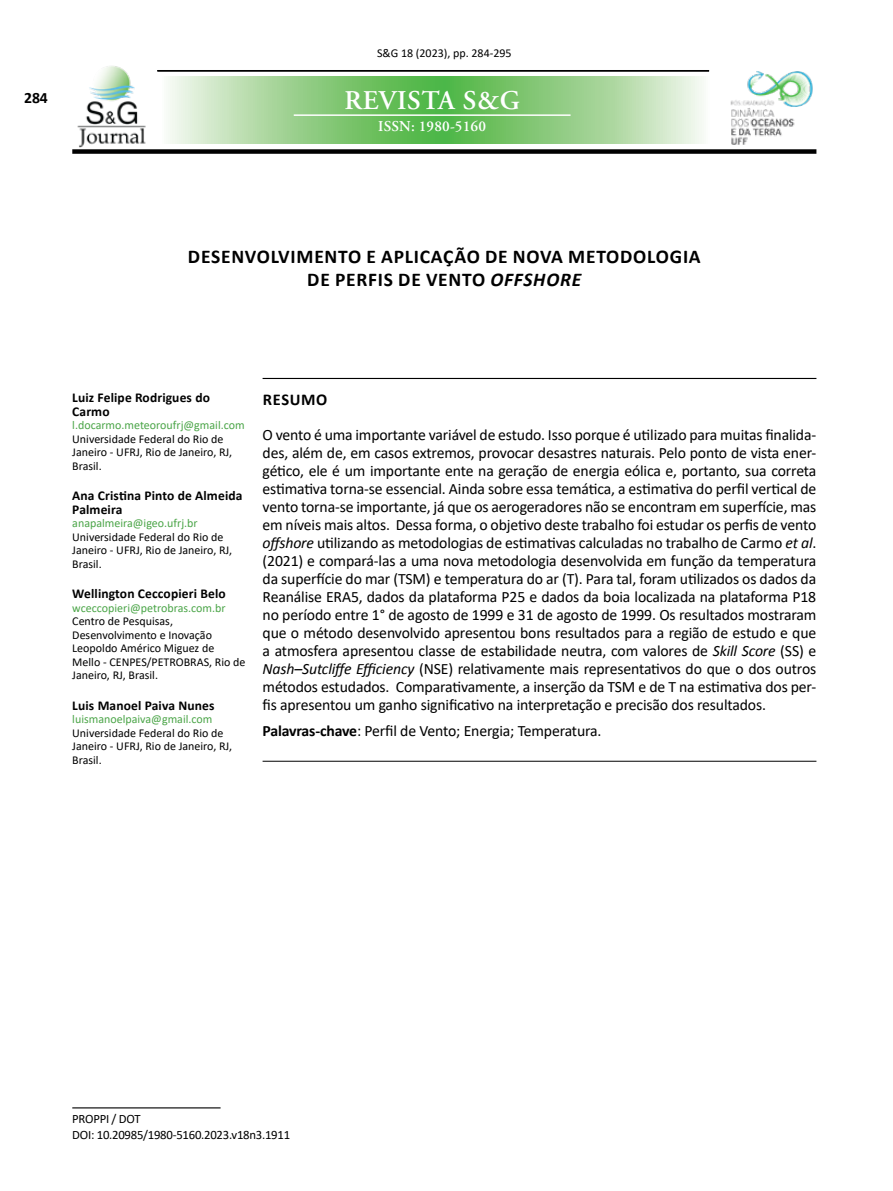
<style>
.page{position:relative;width:893px;height:1191px;background:#fff}
.page>*{position:absolute;margin:0;border:0;box-sizing:border-box;transform-origin:0 0}
.t1{font:600 27px "Adobe Garamond Pro";letter-spacing:.025em;color:#fff}
.t2{font:700 19.5px/23.4px "Calibri";letter-spacing:.04em;color:#000;text-align:center}
.t3{font:700 16.5px "Calibri";letter-spacing:.04em;color:#000}
.t4{font:15.75px/18px "Calibri";letter-spacing:-.01em;color:#000;text-align:justify}
.t5{font:700 15.75px "Calibri";color:#000}
.t6{font:600 15px "Adobe Garamond Pro";letter-spacing:.01em;color:#fff}
.t7{font:700 13.5px/13.5px "Calibri";letter-spacing:.01em;color:#000}
.t8{font:12.75px/15.3px "Calibri";letter-spacing:-.02em;color:#000}
.t9{font:12px/13.5px "Calibri";color:#000}
.t10{font:12px "Calibri";color:#4ba548}
.s1{font-style:italic}
.s2{font-weight:700}
</style>
<div class="page">
<hr style="left:72px;top:1107px;width:149px;height:1px;background:#000">
<svg style="left:168px;top:77px;width:536px;height:67px;background:#9ad18f"></svg>
<hr style="left:157px;top:70px;width:552px;height:1px;background:#000">
<img style="left:77px;top:66px;width:82px;height:82px">
<div style="left:72px;top:149px;width:744px;height:5px;background:#000"></div>
<hr style="left:294px;top:114px;width:277px;height:2px;background:#fff">
<img style="left:716px;top:71px;width:101px;height:83px">
<hr style="left:263px;top:378px;width:553px;height:1px;background:#000">
<hr style="left:263px;top:761px;width:553px;height:1px;background:#000">
<p class="t5" style="left:24px;top:88px;width:25px">284</p>
<p class="t9" style="left:377px;top:46px;width:136px">S&amp;G 18 (2023), pp. 284-295</p>
<h1 class="t1" style="left:345px;top:85px;width:177px">REVISTA S&amp;G</h1>
<p class="t6" style="left:378px;top:118px;width:109px">ISSN: 1980-5160</p>
<p class="t2" style="left:188px;top:244px;width:514px">DESENVOLVIMENTO E APLICAÇÃO DE NOVA METODOLOGIA<br>DE PERFIS DE VENTO <span class="s1">OFFSHORE</span></p>
<p class="t7" style="left:72px;top:391px;width:139px">Luiz Felipe Rodrigues do<br>Carmo</p>
<p class="t10" style="left:72px;top:417px;width:174px">l.docarmo.meteoroufrj@gmail.com</p>
<p class="t9" style="left:72px;top:432px;width:162px">Universidade Federal do Rio de<br>Janeiro - UFRJ, Rio de Janeiro, RJ,<br>Brasil.</p>
<p class="t7" style="left:72px;top:489px;width:172px">Ana Cristina Pinto de Almeida<br>Palmeira</p>
<p class="t10" style="left:72px;top:515px;width:127px">anapalmeira@igeo.ufrj.br</p>
<p class="t9" style="left:72px;top:530px;width:162px">Universidade Federal do Rio de<br>Janeiro - UFRJ, Rio de Janeiro, RJ,<br>Brasil.</p>
<p class="t7" style="left:72px;top:587px;width:155px">Wellington Ceccopieri Belo</p>
<p class="t10" style="left:72px;top:599px;width:155px">wceccopieri@petrobras.com.br</p>
<p class="t9" style="left:72px;top:614px;width:175px">Centro de Pesquisas,<br>Desenvolvimento e Inovação<br>Leopoldo Américo Miguez de<br>Mello - CENPES/PETROBRAS, Rio de<br>Janeiro, RJ, Brasil.</p>
<p class="t7" style="left:72px;top:698px;width:144px">Luis Manoel Paiva Nunes</p>
<p class="t10" style="left:72px;top:711px;width:142px">luismanoelpaiva@gmail.com</p>
<p class="t9" style="left:72px;top:726px;width:162px">Universidade Federal do Rio de<br>Janeiro - UFRJ, Rio de Janeiro, RJ,<br>Brasil.</p>
<p class="t3" style="left:263px;top:388px;width:66px">RESUMO</p>
<p class="t4" style="left:263px;top:425px;width:555px">O vento é uma importante variável de estudo. Isso porque é utilizado para muitas finalida&shy;des, além de, em casos extremos, provocar desastres naturais. Pelo ponto de vista ener&shy;gético, ele é um importante ente na geração de energia eólica e, portanto, sua correta estimativa torna-se essencial. Ainda sobre essa temática, a estimativa do perfil vertical de vento torna-se importante, já que os aerogeradores não se encontram em superfície, mas em níveis mais altos. Dessa forma, o objetivo deste trabalho foi estudar os perfis de vento <span class="s1">offshore</span> utilizando as metodologias de estimativas calculadas no trabalho de Carmo <span class="s1">et al</span>. (2021) e compará-las a uma nova metodologia desenvolvida em função da temperatura da superfície do mar (TSM) e temperatura do ar (T). Para tal, foram utilizados os dados da Reanálise ERA5, dados da plataforma P25 e dados da boia localizada na plataforma P18 no período entre 1° de agosto de 1999 e 31 de agosto de 1999. Os resultados mostraram que o método desenvolvido apresentou bons resultados para a região de estudo e que a atmosfera apresentou classe de estabilidade neutra, com valores de <span class="s1">Skill Score</span> (SS) e <span class="s1">Nash–Sutcliffe Efficiency</span> (NSE) relativamente mais representativos do que o dos outros métodos estudados. Comparativamente, a inserção da TSM e de T na estimativa dos per&shy;fis apresentou um ganho significativo na interpretação e precisão dos resultados.</p>
<p class="t4" style="left:263px;top:721px;width:340px"><span class="s2">Palavras-chave</span>: Perfil de Vento; Energia; Temperatura.</p>
<p class="t8" style="left:72px;top:1111px;width:219px">PROPPI / DOT<br>DOI: 10.20985/1980-5160.2023.v18n3.1911</p>
</div>
